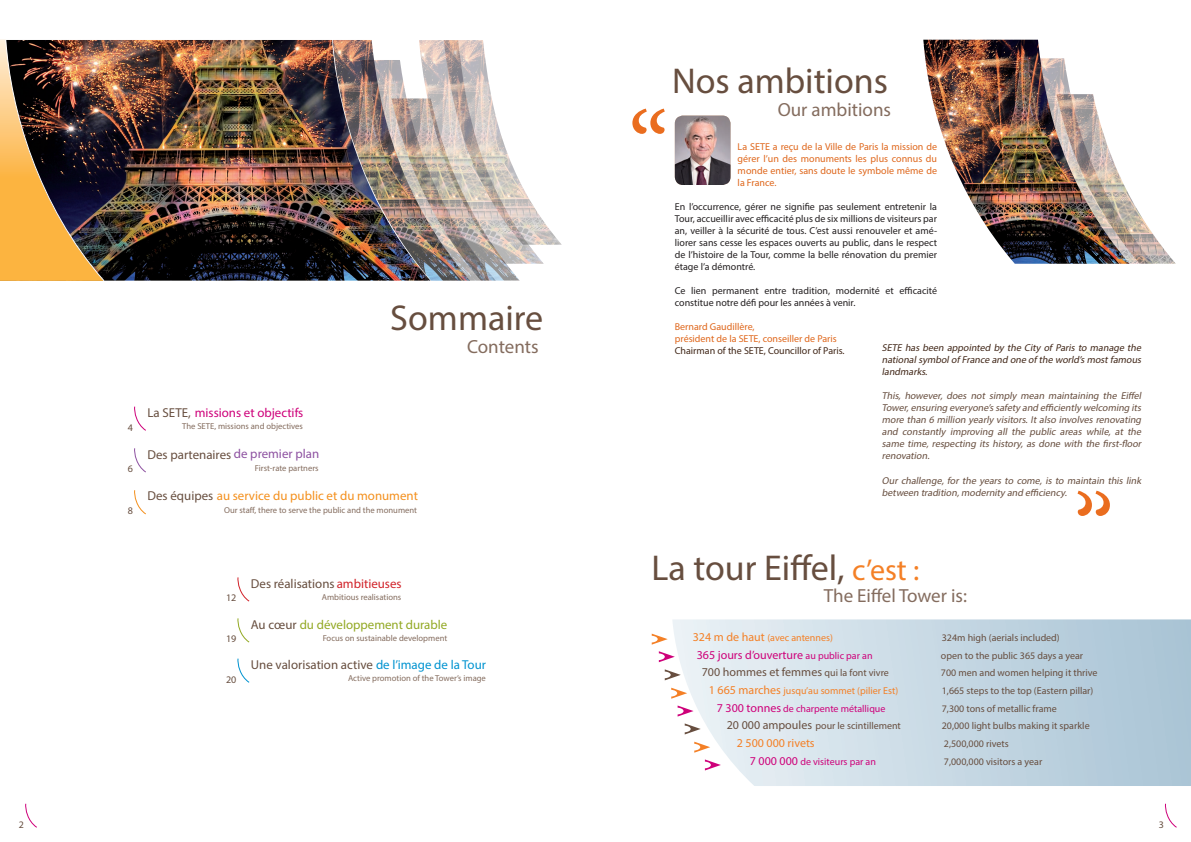
<style>
.page{position:relative;width:1191px;height:842px;background:#fff}
.page>*{position:absolute;margin:0;border:0;box-sizing:border-box;transform-origin:0 0}
.t1{font:36px "Myriad Pro";color:#674e3f}
.t2{font:19px "Myriad Pro";color:#846c5e}
.t3{font:12.9px "Myriad Pro";color:#674e3f}
.t4{font:12.9px "Myriad Pro";color:#f4901d}
.t5{font:12.9px "Myriad Pro";color:#93a924}
.t6{font:12.9px "Myriad Pro";color:#ce017a}
.t7{font:12px "Myriad Pro";color:#ce017a}
.t8{font:12px "Myriad Pro";color:#674e3f}
.t9{font:12px "Myriad Pro";color:#f48026}
.t10{font:10.1px "Myriad Pro";color:#674e3f}
.t11{font:10px/12px "Myriad Pro";color:#231f20;text-align:justify}
.t12{font:italic 10px/12px "Myriad Pro";color:#674e3f;text-align:justify}
.t13{font:10px "Myriad Pro";color:#674e3f}
.t14{font:10px/12px "Myriad Pro";color:#df671c;text-align:justify}
.t15{font:italic 10px/12px "Myriad Pro";color:#412718;text-align:justify}
.t16{font:10px "Myriad Pro";color:#f48026}
.t17{font:10px "Myriad Pro";color:#ce017a}
.t18{font:10px "Myriad Pro";color:#412718}
.t19{font:8.6px "Myriad Pro";color:#846c5e}
.s1{color:#674e3f}
.s2{color:#8e52a1}
.s3{color:#d1232a}
.s4{color:#0093d0}
.s5{font-size:30px;color:#f48026}
.s6{font-size:12px}
.s7{font-size:10px}
</style>
<div class="page">
<img style="left:923px;top:40px;width:148px;height:224px">
<img style="left:1056px;top:94px;width:119px;height:170px">
<svg style="left:672px;top:619px;width:519px;height:167px;background:#cadbe5"></svg>
<svg style="left:1164px;top:803px;width:13px;height:25px"></svg>
<svg style="left:651px;top:634px;width:16px;height:11px"></svg>
<svg style="left:671px;top:688px;width:16px;height:11px"></svg>
<svg style="left:694px;top:742px;width:16px;height:11px"></svg>
<svg style="left:659px;top:651px;width:16px;height:11px"></svg>
<svg style="left:677px;top:705px;width:16px;height:11px"></svg>
<svg style="left:705px;top:759px;width:16px;height:11px"></svg>
<svg style="left:665px;top:669px;width:15px;height:11px"></svg>
<svg style="left:684px;top:723px;width:16px;height:11px"></svg>
<svg style="left:134px;top:406px;width:12px;height:25px"></svg>
<svg style="left:134px;top:490px;width:12px;height:25px"></svg>
<svg style="left:237px;top:577px;width:13px;height:25px"></svg>
<svg style="left:134px;top:448px;width:12px;height:25px"></svg>
<svg style="left:237px;top:618px;width:13px;height:25px"></svg>
<svg style="left:237px;top:658px;width:13px;height:25px"></svg>
<img style="left:105px;top:40px;width:228px;height:241px">
<img style="left:470px;top:264px;width:50px;height:17px">
<img style="left:470px;top:245px;width:74px;height:19px">
<img style="left:470px;top:40px;width:92px;height:205px">
<img style="left:0;top:39px;width:105px;height:242px">
<img style="left:333px;top:40px;width:137px;height:241px">
<svg style="left:25px;top:803px;width:12px;height:25px"></svg>
<img style="left:675px;top:116px;width:55px;height:69px">
<svg style="left:632px;top:109px;width:33px;height:25px"></svg>
<svg style="left:1077px;top:491px;width:33px;height:25px"></svg>
<p class="t13" style="left:19px;top:818px;width:7px">2</p>
<h1 class="t1" style="left:390px;top:295px;width:154px">Sommaire</h1>
<h2 class="t2" style="left:467px;top:335px;width:73px">Contents</h2>
<p class="t10" style="left:128px;top:421px;width:7px">4</p>
<p class="t10" style="left:128px;top:463px;width:7px">6</p>
<p class="t10" style="left:128px;top:505px;width:7px">8</p>
<p class="t6" style="left:147px;top:404px;width:157px"><span class="s1">La SETE,</span> missions et objectifs</p>
<p class="t19" style="left:182px;top:421px;width:122px">The SETE, missions and objectives</p>
<p class="t3" style="left:147px;top:446px;width:173px">Des partenaires <span class="s2">de premier plan</span></p>
<p class="t19" style="left:255px;top:462px;width:65px">First-rate partners</p>
<p class="t4" style="left:147px;top:488px;width:272px"><span class="s1">Des équipes</span> au service du public et du monument</p>
<p class="t19" style="left:224px;top:504px;width:194px">Our staff, there to serve the public and the monument</p>
<p class="t10" style="left:226px;top:592px;width:12px">12</p>
<p class="t10" style="left:226px;top:633px;width:12px">19</p>
<p class="t10" style="left:226px;top:673px;width:12px">20</p>
<p class="t3" style="left:251px;top:575px;width:152px">Des réalisations <span class="s3">ambitieuses</span></p>
<p class="t19" style="left:322px;top:592px;width:81px">Ambitious realisations</p>
<p class="t5" style="left:251px;top:617px;width:198px"><span class="s1">Au cœur</span> du développement durable</p>
<p class="t19" style="left:323px;top:632px;width:126px">Focus on sustainable development</p>
<p class="t3" style="left:251px;top:656px;width:237px">Une valorisation active <span class="s4">de l’image de la Tour</span></p>
<p class="t19" style="left:348px;top:673px;width:139px">Active promotion of the Tower’s image</p>
<h1 class="t1" style="left:672px;top:59px;width:217px">Nos ambitions</h1>
<h2 class="t2" style="left:777px;top:98px;width:115px">Our ambitions</h2>
<p class="t14" style="left:737px;top:140px;width:201px">La SETE a reçu de la Ville de Paris la mission de gérer l’un des monuments les plus connus du monde entier, sans doute le symbole même de la France.</p>
<p class="t11" style="left:675px;top:200px;width:264px">En l’occurrence, gérer ne signifie pas seulement entretenir la Tour, accueillir avec efficacité plus de six millions de visiteurs par an, veiller à la sécurité de tous. C’est aussi renouveler et amé&shy;liorer sans cesse les espaces ouverts au public, dans le respect de l’histoire de la Tour, comme la belle rénovation du premier étage l’a démontré.</p>
<p class="t11" style="left:675px;top:284px;width:264px">Ce lien permanent entre tradition, modernité et efficacité constitue notre défi pour les années à venir.</p>
<p class="t14" style="left:675px;top:320px;width:164px">Bernard Gaudillère,<br>président de la SETE, conseiller de Paris</p>
<p class="t18" style="left:675px;top:344px;width:171px">Chairman of the SETE, Councillor of Paris.</p>
<p class="t15" style="left:882px;top:342px;width:263px">SETE has been appointed by the City of Paris to manage the nationalsymbolof France and one of the world’s mostfamous landmarks.</p>
<p class="t12" style="left:882px;top:390px;width:263px">This, however, does not simply mean maintaining the Eiffel Tower,ensuring everyone’s safety and efficiently welcoming its more than 6 million yearly visitors. It also involves renovating and constantly improving all the public areas while, at the same time, respecting its history, as done with the first-floor renovation.</p>
<p class="t12" style="left:882px;top:474px;width:263px">Our challenge, for the years to come, is to maintain this link between tradition,modernity and efficiency.</p>
<h1 class="t1" style="left:651px;top:546px;width:269px">La tour Eiffel, <span class="s5">c’est :</span></h1>
<h2 class="t2" style="left:823px;top:584px;width:145px">The Eiffel Tower is:</h2>
<p class="t16" style="left:693px;top:631px;width:142px"><span class="s6">324 m de haut</span> (avec antennes)</p>
<p class="t13" style="left:941px;top:631px;width:119px">324m high (aerials included)</p>
<p class="t7" style="left:697px;top:647px;width:177px">365 jours d’ouverture <span class="s7">au public par an</span></p>
<p class="t13" style="left:941px;top:649px;width:144px">open to the public 365 days a year</p>
<p class="t8" style="left:702px;top:665px;width:189px">700 hommes et femmes <span class="s7">qui la font vivre</span></p>
<p class="t13" style="left:941px;top:667px;width:158px">700 men and women helping it thrive</p>
<p class="t16" style="left:709px;top:684px;width:191px"><span class="s6">1 665 marches</span> jusqu’au sommet (pilier Est)</p>
<p class="t13" style="left:941px;top:684px;width:153px">1,665 steps to the top (Eastern pillar)</p>
<p class="t17" style="left:717px;top:702px;width:170px"><span class="s6">7 300 tonnes</span> de charpente métallique</p>
<p class="t13" style="left:941px;top:702px;width:117px">7,300 tons of metallic frame</p>
<p class="t13" style="left:727px;top:720px;width:176px"><span class="s6">20 000 ampoules</span> pour le scintillement</p>
<p class="t13" style="left:941px;top:720px;width:149px">20,000 light bulbs making it sparkle</p>
<p class="t9" style="left:737px;top:736px;width:79px">2 500 000 rivets</p>
<p class="t13" style="left:944px;top:737px;width:66px">2,500,000 rivets</p>
<p class="t17" style="left:750px;top:755px;width:128px"><span class="s6">7 000 000</span> de visiteurs par an</p>
<p class="t13" style="left:944px;top:755px;width:100px">7,000,000 visitors a year</p>
<p class="t13" style="left:1158px;top:818px;width:7px">3</p>
</div>
